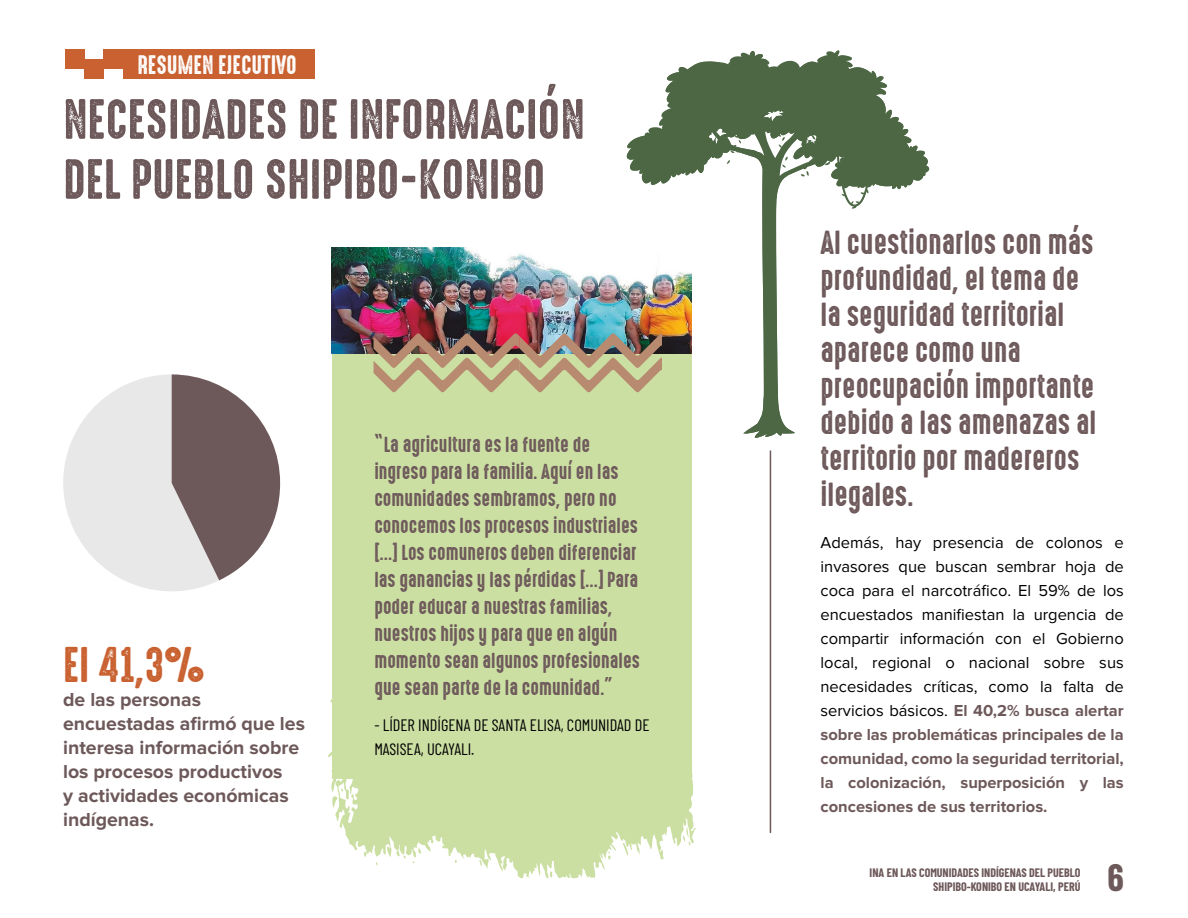
<style>
.page{position:relative;width:1188px;height:918px;background:#fff}
.page>*{position:absolute;margin:0;border:0;box-sizing:border-box;transform-origin:0 0}
.t1{font:51px/60px "High Voltage Rough";color:#6d585a}
.t2{font:45px "High Voltage Rough";color:#c96130}
.t3{font:700 37.2px "Barlow Condensed";color:#6d585a}
.t4{font:30px/36px "High Voltage Rough";color:#6d585a}
.t5{font:24px "High Voltage Rough";color:#fff}
.t6{font:19.5px/27px "High Voltage Rough";color:#6d585a}
.t7{font:700 19.5px/24px "Proxima Nova";color:#6d585a}
.t8{font:16.5px/24px "Proxima Nova";color:#000;text-align:justify}
.t9{font:16.5px/24px "Barlow Condensed";color:#000}
.t10{font:700 12px/13.5px "Barlow Condensed";color:#6d585a;text-align:right}
.s1{font-weight:700;color:#6d585a}
</style>
<div class="page">
<div style="left:123px;top:50px;width:192px;height:29px;background:#c96130"></div>
<div style="left:104px;top:50px;width:19px;height:19px;background:#c96130"></div>
<div style="left:65px;top:50px;width:19px;height:19px;background:#c96130"></div>
<div style="left:84px;top:59px;width:20px;height:20px;background:#c96130"></div>
<svg style="left:331px;top:766px;width:365px;height:113px;fill:#cbdfa3"></svg>
<svg style="left:623px;top:843px;width:5px;height:13px"></svg>
<svg style="left:549px;top:872px;width:4px;height:5px"></svg>
<svg style="left:418px;top:848px;width:3px;height:6px"></svg>
<svg style="left:363px;top:851px;width:4px;height:6px"></svg>
<svg style="left:479px;top:860px;width:3px;height:6px"></svg>
<svg style="left:683px;top:827px;width:8px;height:19px"></svg>
<svg style="left:403px;top:855px;width:3px;height:4px"></svg>
<svg style="left:332px;top:788px;width:11px;height:20px"></svg>
<svg style="left:375px;top:862px;width:3px;height:4px"></svg>
<svg style="left:608px;top:852px;width:3px;height:8px"></svg>
<svg style="left:328px;top:699px;width:4px;height:76px"></svg>
<div style="left:332px;top:353px;width:360px;height:426px;background:#cbdfa3"></div>
<svg style="left:63px;top:374px;width:217px;height:217px"></svg>
<img style="left:332px;top:247px;width:42px;height:107px">
<svg style="left:374px;top:50px;width:555px;height:388px"></svg>
<hr style="left:770px;top:450px;width:1px;height:383px;background:#6d585a">
<h3 class="t5" style="left:137px;top:47px;width:161px">RESUMEN EJECUTIVO</h3>
<h1 class="t1" style="left:63px;top:88px;width:523px">NECESIDADES DE INFORMACIÓN<br>DEL PUEBLO SHIPIBO-KONIBO</h1>
<h2 class="t2" style="left:63px;top:631px;width:143px">El 41,3%</h2>
<p class="t7" style="left:63px;top:688px;width:243px">de las personas encuestadas afirmó que les interesa información sobre los procesos productivos<br>y actividades económicas indígenas.</p>
<p class="t6" style="left:374px;top:430px;width:267px">“La agricultura es la fuente de ingreso para la familia. Aquí en las comunidades sembramos, pero no conocemos los procesos industriales […] Los comuneros deben diferenciar las ganancias y las pérdidas […] Para poder educar a nuestras familias, nuestros hijos y para que en algún momento sean algunos profesionales que sean parte de la comunidad.”</p>
<p class="t9" style="left:374px;top:712px;width:277px">- LÍDER INDÍGENA DE SANTA ELISA, COMUNIDAD DE<br>MASISEA, UCAYALI.</p>
<h3 class="t4" style="left:821px;top:224px;width:278px">Al cuestionarlos con más profundidad, el tema de la seguridad territorial aparece como una preocupación importante debido a las amenazas al territorio por madereros ilegales.</h3>
<p class="t8" style="left:821px;top:531px;width:305px">Además, hay presencia de colonos e invasores que buscan sembrar hoja de coca para el narcotráfico. El 59% de los encuestados manifiestan la urgencia de compartir información con el Gobierno local, regional o nacional sobre sus necesidades críticas, como la falta de servicios básicos. <span class="s1">El 40,2% busca alertar sobre las problemáticas principales de la comunidad, como la seguridad territorial, la colonización, superposición y las concesiones de sus territorios.</span></p>
<p class="t10" style="left:870px;top:865px;width:212px">INA EN LAS COMUNIDADES INDÍGENAS DEL PUEBLO<br>SHIPIBO-KONIBO EN UCAYALI, PERÚ</p>
<h3 class="t3" style="left:1107px;top:852px;width:18px">6</h3>
</div>
